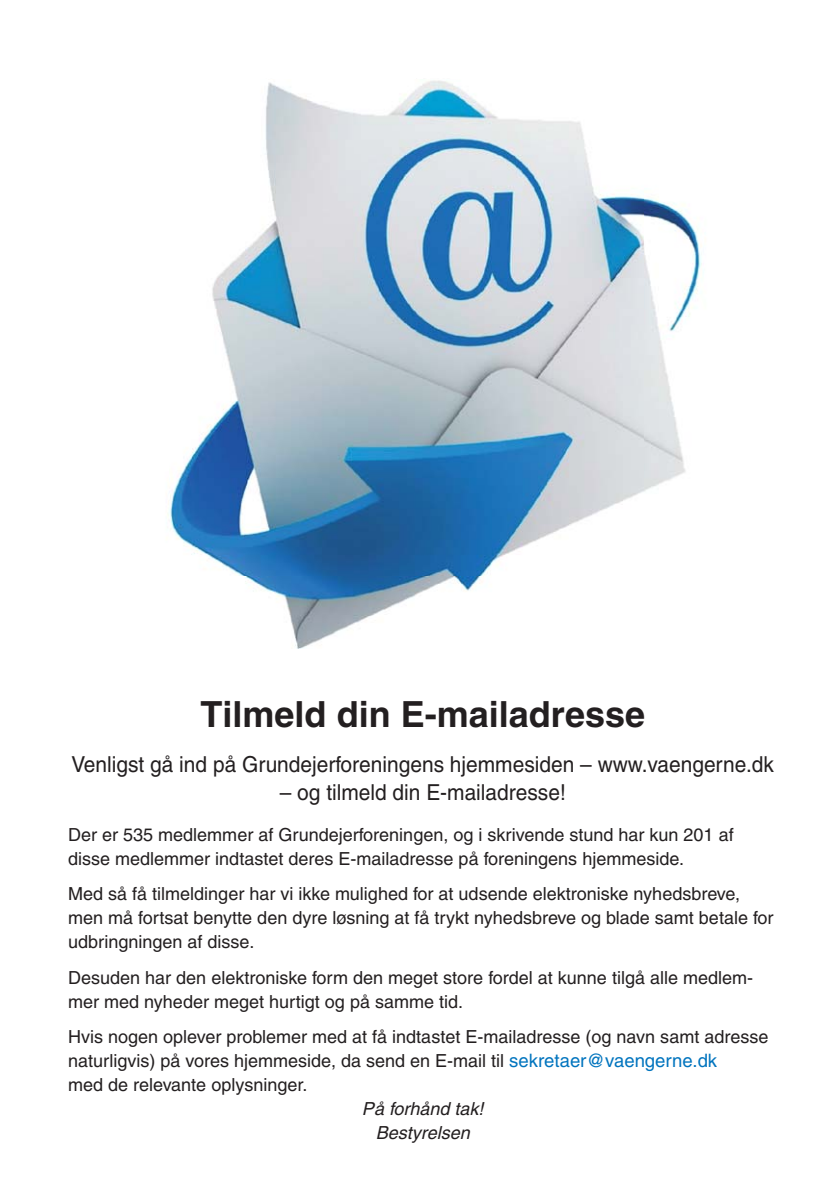
<style>
.page{position:relative;width:840px;height:1191px;background:#fff}
.page>*{position:absolute;margin:0;border:0;box-sizing:border-box;transform-origin:0 0}
.t1{font:700 36px "Helvetica";color:#231f20}
.t2{font:22px "Helvetica";color:#231f20;scale:.95 1}
.t3{font:18px/24px "Helvetica";color:#231f20}
.t4{font:italic 18px/24px "Helvetica";color:#231f20;text-align:center}
.s1{font-size:18.4px;color:#0074be}
</style>
<div class="page">
<img style="left:169px;top:80px;width:535px;height:568px">
<h1 class="t1" style="left:200px;top:701px;width:446px">Tilmeld din E-mailadresse</h1>
<p class="t2" style="left:72px;top:756px;width:740px">Venligst gå ind på Grundejerforeningens hjemmesiden – www.vaengerne.dk</p>
<p class="t2" style="left:279px;top:784px;width:302px">– og tilmeld din E-mailadresse!</p>
<p class="t3" style="left:68px;top:824px;width:666px">Der er 535 medlemmer af Grundejerforeningen, og i skrivende stund har kun 201 af disse medlemmer indtastet deres E-mailadresse på foreningens hjemmeside.</p>
<p class="t3" style="left:68px;top:883px;width:706px">Med så få tilmeldinger har vi ikke mulighed for at udsende elektroniske nyhedsbreve, men må fortsat benytte den dyre løsning at få trykt nyhedsbreve og blade samt betale for udbringningen af disse.</p>
<p class="t3" style="left:68px;top:967px;width:686px">Desuden har den elektroniske form den meget store fordel at kunne tilgå alle medlem&shy;mer med nyheder meget hurtigt og på samme tid.</p>
<p class="t3" style="left:68px;top:1026px;width:701px">Hvis nogen oplever problemer med at få indtastet E-mailadresse (og navn samt adresse naturligvis) på vores hjemmeside, da send en E-mail til <span class="s1">sekretaer@vaengerne.dk<br></span>med de relevante oplysninger.</p>
<p class="t4" style="left:362px;top:1098px;width:123px">På forhånd tak!<br>Bestyrelsen</p>
</div>
